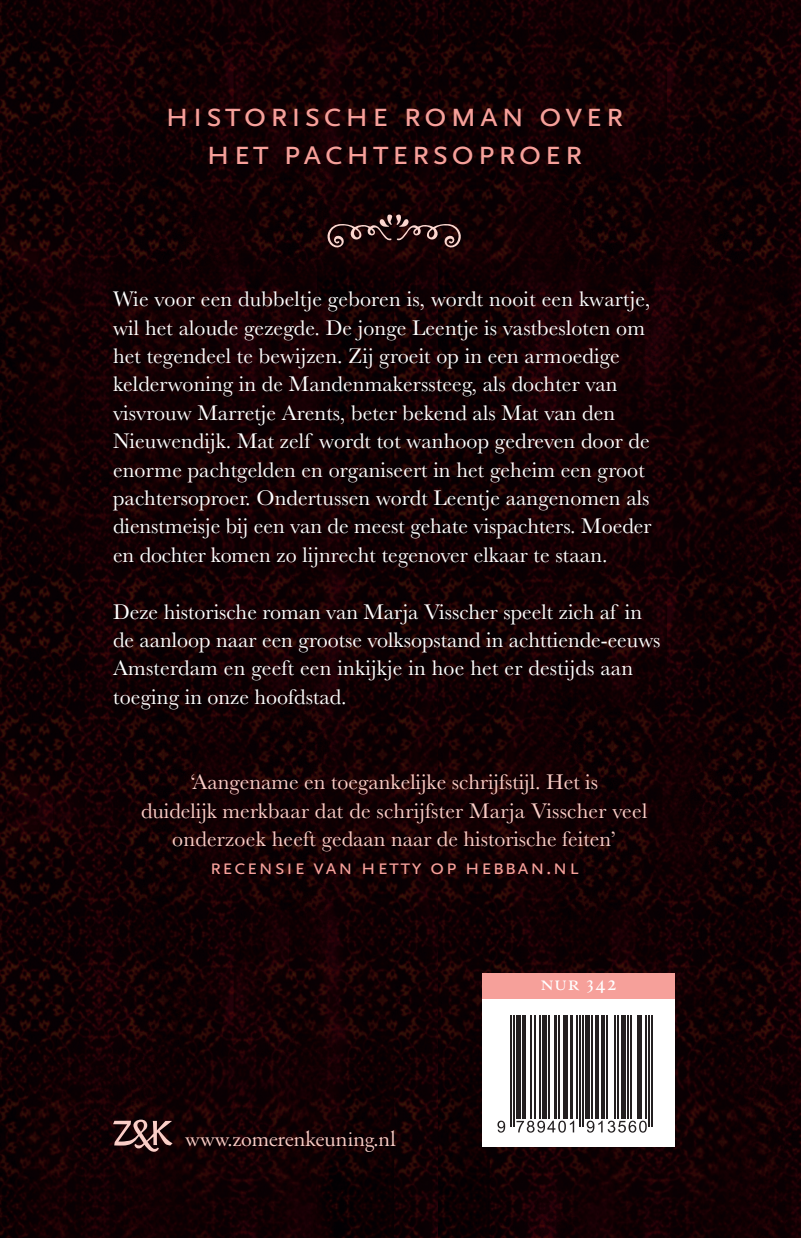
<style>
.page{position:relative;width:801px;height:1238px;background:#fff}
.page>*{position:absolute;margin:0;border:0;box-sizing:border-box;transform-origin:0 0}
.t1{font:36px/38px "Scala Sans Caps";letter-spacing:.07em;color:#f6a09a;text-align:center}
.t2{font:22px/28.4px "Baskerville";letter-spacing:.005em;color:#fff}
.t3{font:22px/28.4px "Baskerville";color:#fbcec7;text-align:center}
.t4{font:22px "Scala Sans Caps";letter-spacing:.06em;color:#f6a09a}
.t5{font:22px "Augereau";color:#fbcec7}
.t6{font:22px "Augereau Semi Exp";letter-spacing:.05em;color:#fff}
</style>
<div class="page">
<img style="left:0;top:0;width:801px;height:1238px">
<svg style="left:113px;top:1119px;width:60px;height:32px;background:#614645"></svg>
<div style="left:482px;top:974px;width:193px;height:172px;background:#fff"></div>
<svg style="left:497px;top:1120px;width:8px;height:12px"></svg>
<hr style="left:510px;top:1015px;width:2px;height:111px;background:#231f20">
<hr style="left:513px;top:1015px;width:2px;height:111px;background:#231f20">
<div style="left:516px;top:1015px;width:5px;height:104px;background:#231f20"></div>
<hr style="left:522px;top:1015px;width:3px;height:104px;background:#231f20">
<hr style="left:530px;top:1015px;width:1px;height:104px;background:#231f20">
<hr style="left:535px;top:1015px;width:1px;height:104px;background:#231f20">
<hr style="left:539px;top:1015px;width:1px;height:104px;background:#231f20">
<hr style="left:542px;top:1015px;width:4px;height:104px;background:#231f20">
<hr style="left:548px;top:1015px;width:1px;height:104px;background:#231f20">
<hr style="left:554px;top:1015px;width:3px;height:104px;background:#231f20">
<hr style="left:558px;top:1015px;width:2px;height:104px;background:#231f20">
<hr style="left:563px;top:1015px;width:4px;height:104px;background:#231f20">
<svg style="left:516px;top:1120px;width:58px;height:12px"></svg>
<hr style="left:570px;top:1015px;width:3px;height:104px;background:#231f20">
<hr style="left:576px;top:1015px;width:2px;height:104px;background:#231f20">
<hr style="left:579px;top:1015px;width:2px;height:111px;background:#231f20">
<hr style="left:582px;top:1015px;width:2px;height:111px;background:#231f20">
<div style="left:585px;top:1015px;width:5px;height:104px;background:#231f20"></div>
<hr style="left:591px;top:1015px;width:2px;height:104px;background:#231f20">
<hr style="left:596px;top:1015px;width:3px;height:104px;background:#231f20">
<hr style="left:602px;top:1015px;width:3px;height:104px;background:#231f20">
<hr style="left:606px;top:1015px;width:2px;height:104px;background:#231f20">
<hr style="left:614px;top:1015px;width:1px;height:104px;background:#231f20">
<hr style="left:617px;top:1015px;width:1px;height:104px;background:#231f20">
<div style="left:621px;top:1015px;width:5px;height:104px;background:#231f20"></div>
<hr style="left:627px;top:1015px;width:2px;height:104px;background:#231f20">
<hr style="left:630px;top:1015px;width:2px;height:104px;background:#231f20">
<svg style="left:587px;top:1120px;width:60px;height:12px"></svg>
<hr style="left:638px;top:1015px;width:4px;height:104px;background:#231f20">
<hr style="left:645px;top:1015px;width:2px;height:104px;background:#231f20">
<hr style="left:648px;top:1015px;width:2px;height:111px;background:#231f20">
<hr style="left:651px;top:1015px;width:2px;height:111px;background:#231f20">
<div style="left:482px;top:973px;width:193px;height:26px;background:#f6a09a"></div>
<svg style="left:327px;top:214px;width:134px;height:34px;background:#3a2424"></svg>
<h1 class="t1" style="left:165px;top:96px;width:460px">historische roman over het pachtersoproer</h1>
<p class="t2" style="left:113px;top:285px;width:540px">Wie voor een dubbeltje geboren is, wordt nooit een kwartje, wil het aloude gezegde. De jonge Leentje is vastbesloten om het tegendeel te bewijzen. Zij groeit op in een armoedige kelderwoning in de Mandenmakerssteeg, als dochter van visvrouw Marretje Arents, beter bekend als Mat van den Nieuwendijk. Mat zelf wordt tot wanhoop gedreven door de enorme pachtgelden en organiseert in het geheim een groot pachtersoproer. Ondertussen wordt Leentje aangenomen als dienstmeisje bij een van de meest gehate vispachters. Moeder en dochter komen zo lijnrecht tegenover elkaar te staan.</p>
<p class="t2" style="left:113px;top:598px;width:549px">Deze historische roman van Marja Visscher speelt zich af in de aanloop naar een grootse volksopstand in achttiende-eeuws Amsterdam en geeft een inkijkje in hoe het er destijds aan toeging in onze hoofdstad.</p>
<p class="t3" style="left:141px;top:768px;width:508px">‘Aangename en toegankelijke schrijfstijl. Het is<br>duidelijk merkbaar dat de schrijfster Marja Visscher veel onderzoek heeft gedaan naar de historische feiten’</p>
<p class="t4" style="left:210px;top:855px;width:370px">recensie van hetty op hebban.nl</p>
<p class="t5" style="left:185px;top:1125px;width:212px">www.zomerenkeuning.nl</p>
<p class="t6" style="left:541px;top:974px;width:78px">nur 342</p>
</div>
